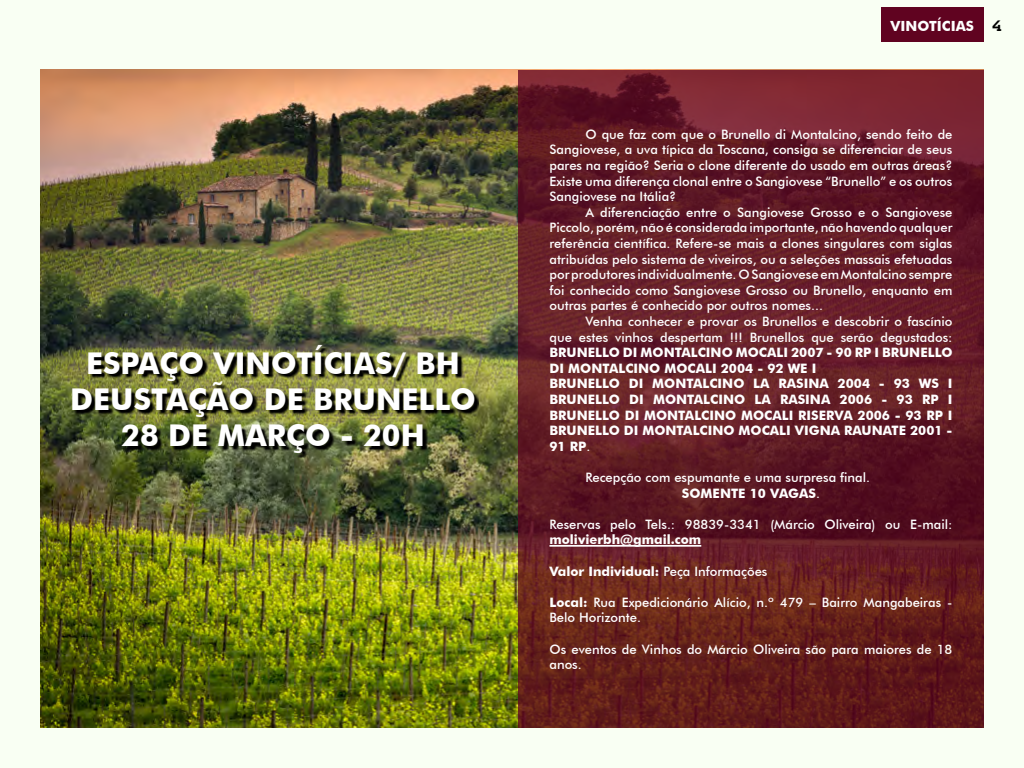
<style>
.page{position:relative;width:1024px;height:768px;background:#f9fff3}
.page>*{position:absolute;margin:0;border:0;box-sizing:border-box;transform-origin:0 0}
.t1{font:700 30px/36px "Futura BT";color:#fff;text-align:center}
.t2{font:700 14px "Futura BT";color:#fff}
.t3{font:500 13px/15.6px "Futura BT";color:#fff}
.t4{font:700 13px/15.6px "Futura BT";color:#fff}
.s1{font-family:"Kontrapunkt Bob";font-size:15px;color:#000}
.s2{font-weight:500}
.s3{font-weight:700}
</style>
<div class="page">
<div style="left:881px;top:7px;width:103px;height:35px;background:#600320"></div>
<img style="left:40px;top:70px;width:478px;height:658px">
<svg style="left:518px;top:70px;width:466px;height:658px;background:#641d24"></svg>
<hr style="left:550px;top:545px;width:151px;height:2px;background:#fff">
<img style="left:74px;top:348px;width:405px;height:110px">
<h1 class="t1" style="left:70px;top:346px;width:407px">ESPAÇO VINOTÍCIAS/ BH<br>DEUSTAÇÃO DE BRUNELLO<br>28 DE MARÇO - 20H</h1>
<p class="t2" style="left:891px;top:18px;width:113px">vinotícias <span class="s1">4</span></p>
<p class="t3" style="left:550px;top:126px;width:405px;text-indent:52px">que faz com que o Brunello di Montalcino, sendo feito de Sangiovese, a uva típica da Toscana, consiga se diferenciar de seus pares na região? Seria o clone diferente do usado em outras áreas?<br>Existe uma diferença clonal entre o Sangiovese “Brunello” e os outros Sangiovese na Itália?<br>A</p>
<p class="t3" style="left:550px;top:126px;width:25px">O</p>
<p class="t3" style="left:549px;top:204px;width:405px;text-align:justify;text-indent:51px">diferenciação entre o Sangiovese Grosso e o Sangiovese Piccolo, porém, não é considerada importante, não havendo qualquer referência científica. Refere-se mais a clones singulares com siglas atribuídas pelo sistema de viveiros, ou a seleções massais efetuadas por produtores individualmente. O Sangiovese em Montalcino sempre foi conhecido como Sangiovese Grosso ou Brunello, enquanto em outras partes é conhecido por outros nomes...</p>
<p class="t3" style="left:549px;top:313px;width:405px;text-align:right">Venha conhecer e provar os Brunellos e descobrir o fascínio<br>que estes vinhos despertam !!! Brunellos que serão degustados:</p>
<p class="t4" style="left:549px;top:345px;width:405px">BRUNELLO DI MONTALCINO MOCALI 2007 - 90 RP I BRUNELLO DI MONTALCINO MOCALI 2004 - 92 WE I<br>BRUNELLO DI MONTALCINO LA RASINA 2004 - 93 WS I BRUNELLO DI MONTALCINO LA RASINA 2006 - 93 RP I BRUNELLO DI MONTALCINO MOCALI RISERVA 2006 - 93 RP I BRUNELLO DI MONTALCINO MOCALI VIGNA RAUNATE 2001 - 91 RP<span class="s2">.</span></p>
<p class="t3" style="left:682px;top:469px;width:190px;text-indent:-96px">Recepção com espumante e uma surpresa final.<br><span class="s3">SOMENTE 10 VAGAS</span>.</p>
<p class="t3" style="left:549px;top:516px;width:404px">Reservas pelo Tels.: 98839-3341 (Márcio Oliveira) ou E-mail:</p>
<p class="t4" style="left:549px;top:532px;width:153px">molivierbh@gmail.com</p>
<p class="t4" style="left:549px;top:563px;width:219px">Valor Individual: <span class="s2">Peça I nformações</span></p>
<p class="t3" style="left:549px;top:594px;width:404px"><span class="s3">Local:</span> Rua Expedicionário Alício, n.º 479 – Bairro Mangabeiras -<br>Belo Horizonte.</p>
<p class="t3" style="left:549px;top:641px;width:404px">Os eventos de Vinhos do Márcio Oliveira são para maiores de 18 anos.</p>
</div>
